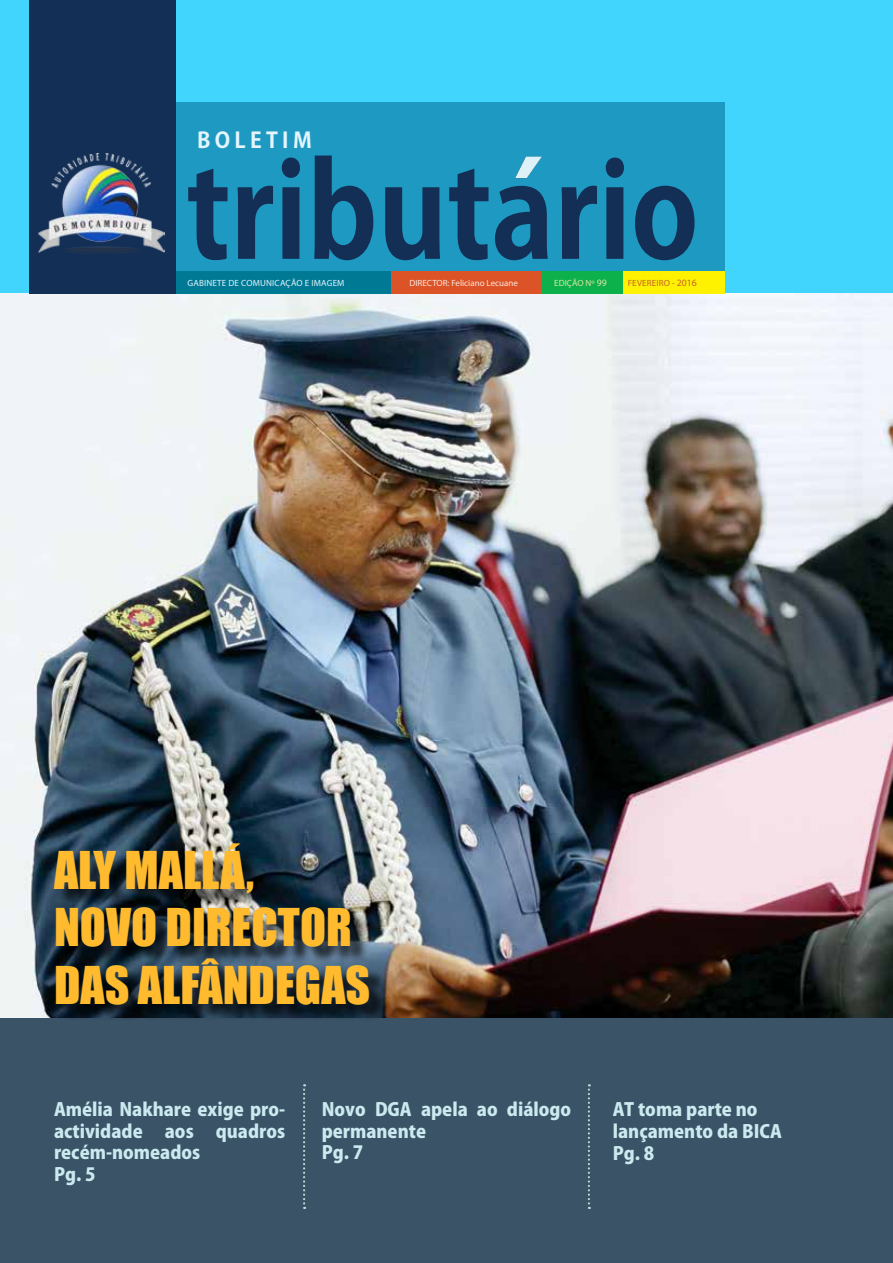
<style>
.page{position:relative;width:893px;height:1263px;background:#fff}
.page>*{position:absolute;margin:0;border:0;box-sizing:border-box;transform-origin:0 0}
.t1{font:700 128.55px "Koz Go Pro";color:#142f55;scale:.89 1}
.t2{font:47.85px/57.4px "Impact";color:#ffbb2d}
.t3{font:700 21.45px "Koz Go Pro";letter-spacing:.2em;color:#e4f5fd}
.t4{font:800 18px/21.6px "Koz Go Pr 6 N";color:#cbeaef}
.t5{font:9px "Myriad Pro";letter-spacing:.02em;color:#e4f5fd}
.t6{font:9px "Myriad Pro";color:#fee7dc}
.t7{font:9px "Myriad Pro";letter-spacing:.02em;color:#c76228}
.t8{font:9px "Myriad Pro";color:#d7e7a6}
.s1{font-size:9.75px}
</style>
<div class="page">
<img style="left:0;top:293px;width:893px;height:725px">
<div style="left:0;top:0;width:893px;height:293px;background:#41d4fc"></div>
<div style="left:36px;top:102px;width:689px;height:169px;background:#1e9ac2"></div>
<div style="left:175px;top:271px;width:216px;height:23px;background:#007994"></div>
<div style="left:391px;top:271px;width:151px;height:23px;background:#db5327"></div>
<div style="left:542px;top:271px;width:83px;height:23px;background:#0db14b"></div>
<div style="left:623px;top:271px;width:102px;height:23px;background:#fff200"></div>
<div style="left:29px;top:0;width:146px;height:294px;background:#142f55"></div>
<img style="left:39px;top:154px;width:126px;height:99px">
<svg style="left:515px;top:157px;width:27px;height:21px"></svg>
<div style="left:0;top:1018px;width:893px;height:245px;background:#3b5367"></div>
<svg style="left:303px;top:1084px;width:2px;height:125px"></svg>
<svg style="left:588px;top:1084px;width:2px;height:125px"></svg>
<div style="left:57px;top:846px;width:331px;height:176px;background:#000;opacity:.75"></div>
<p class="t3" style="left:197px;top:127px;width:116px">BOLETIM</p>
<h1 class="t1" style="left:186px;top:129px;width:578px">tributário</h1>
<p class="t5" style="left:187px;top:277px;width:159px">GABINETE DE COMUNICAÇÃO E IMAGEM</p>
<p class="t6" style="left:409px;top:277px;width:110px">DI RECTOR: FELICIANO LECUANE</p>
<p class="t8" style="left:554px;top:277px;width:6px">EDIÇÃO</p>
<p class="t8" style="left:586px;top:277px;width:23px">Nº <span class="s1">99</span></p>
<p class="t7" style="left:628px;top:277px;width:70px">FEVEREIRO - <span class="s1">2016</span></p>
<h2 class="t2" style="left:54px;top:840px;width:318px">ALY MALLÁ,<br>NOVO DIRECTOR<br>DAS ALFÂNDEGAS</h2>
<p class="t4" style="left:54px;top:1099px;width:233px">Amélia Nakhare exige pro&shy;actividade aos quadros recém-nomeados<br>Pg. 5</p>
<p class="t4" style="left:322px;top:1099px;width:251px">Novo DGA apela ao diálogo permanente<br>Pg. 7</p>
<p class="t4" style="left:613px;top:1099px;width:171px">AT toma parte no lançamento da BICA<br>Pg. 8</p>
</div>
